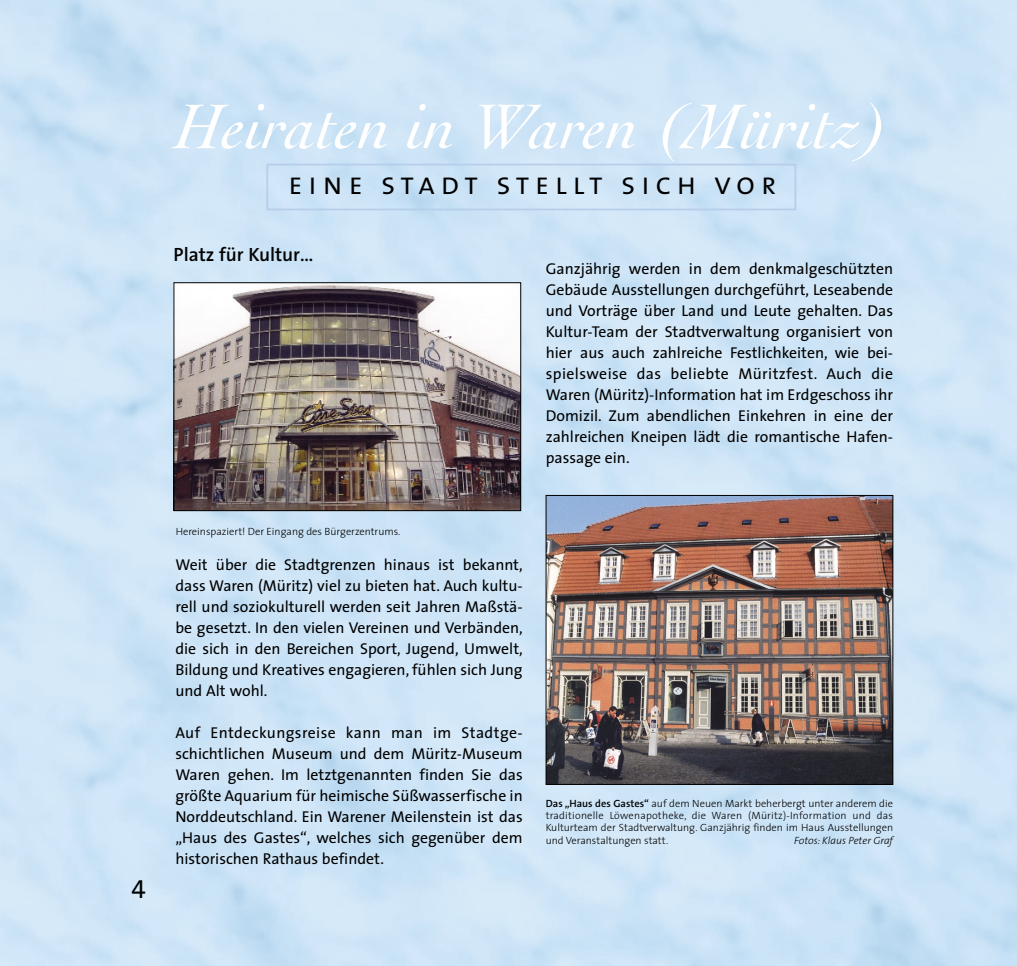
<style>
.page{position:relative;width:1017px;height:966px;background:#fff}
.page>*{position:absolute;margin:0;border:0;box-sizing:border-box;transform-origin:0 0}
.t1{font:italic 66.5px "Cochin";color:#fff}
.t2{font:31.5px "The Sans Semi Light Caps";letter-spacing:.175em;color:#000}
.t3{font:26.25px "The Sans Caps";color:#000}
.t4{font:600 19.25px "The Sans";color:#000}
.t5{font:15.75px/21px "The Sans";color:#000;text-align:justify}
.t6{font:300 10.5px/12.2px "The Sans";color:#000;text-align:justify}
.t7{font:italic 300 10.5px "The Sans";color:#000}
.s1{font-weight:600}
</style>
<div class="page">
<img style="left:0;top:0;width:1017px;height:966px">
<div style="left:266px;top:164px;width:530px;height:46px;border:2px solid #b7cdea"></div>
<img style="left:176px;top:284px;width:343px;height:225px">
<div style="left:174px;top:282px;width:347px;height:229px;border:1px solid #000"></div>
<img style="left:548px;top:497px;width:343px;height:286px">
<div style="left:546px;top:495px;width:347px;height:290px;border:1px solid #000"></div>
<h3 class="t3" style="left:131px;top:873px;width:16px">4</h3>
<h1 class="t1" style="left:175px;top:101px;width:716px">Heiraten in Waren (Müritz)</h1>
<h2 class="t2" style="left:288px;top:164px;width:490px">eine stadt stellt sich vor</h2>
<p class="t4" style="left:174px;top:248px;width:141px">Platz für Kultur…</p>
<p class="t5" style="left:546px;top:259px;width:349px">Ganzjährig werden in dem denkmalgeschützten Gebäude Ausstellungen durchgeführt, Leseabende und Vorträge über Land und Leute gehalten. Das Kultur-Team der Stadtverwaltung organisiert von hier aus auch zahlreiche Festlichkeiten, wie bei&shy;spielsweise das beliebte Müritzfest. Auch die Waren (Müritz)-Information hat im Erdgeschoss ihr Domizil. Zum abendlichen Einkehren in eine der zahlreichen Kneipen lädt die romantische Hafen&shy;passage ein.</p>
<p class="t6" style="left:176px;top:527px;width:226px">Hereinspaziert! Der Eingang des Bürgerzentrums.</p>
<p class="t5" style="left:175px;top:556px;width:349px">Weit über die Stadtgrenzen hinaus ist bekannt, dass Waren (Müritz) viel zu bieten hat. Auch kultu&shy;rell und soziokulturell werden seit Jahren Maßstä&shy;be gesetzt. In den vielen Vereinen und Verbänden, die sich in den Bereichen Sport, Jugend, Umwelt, Bildung und Kreatives engagieren, fühlen sich Jung und Alt wohl.</p>
<p class="t5" style="left:175px;top:724px;width:349px">Auf Entdeckungsreise kann man im Stadtge&shy;schichtlichen Museum und dem Müritz-Museum Waren gehen. Im letztgenannten finden Sie das größte Aquarium für heimische Süßwasserfische in Norddeutschland. Ein Warener Meilenstein ist das „Haus des Gastes“, welches sich gegenüber dem historischen Rathaus befindet.</p>
<p class="t6" style="left:546px;top:798px;width:349px"><span class="s1">Das „Haus des Gastes“</span> auf dem Neuen Markt beherbergt unter anderem die traditionelle Löwenapotheke, die Waren (Müritz)-Information und das Kulturteam der Stadtverwaltung. Ganzjährig finden im Haus Ausstellungen und Veranstaltungen statt.</p>
<p class="t7" style="left:794px;top:836px;width:100px">Fotos: Klaus Peter Graf</p>
</div>
